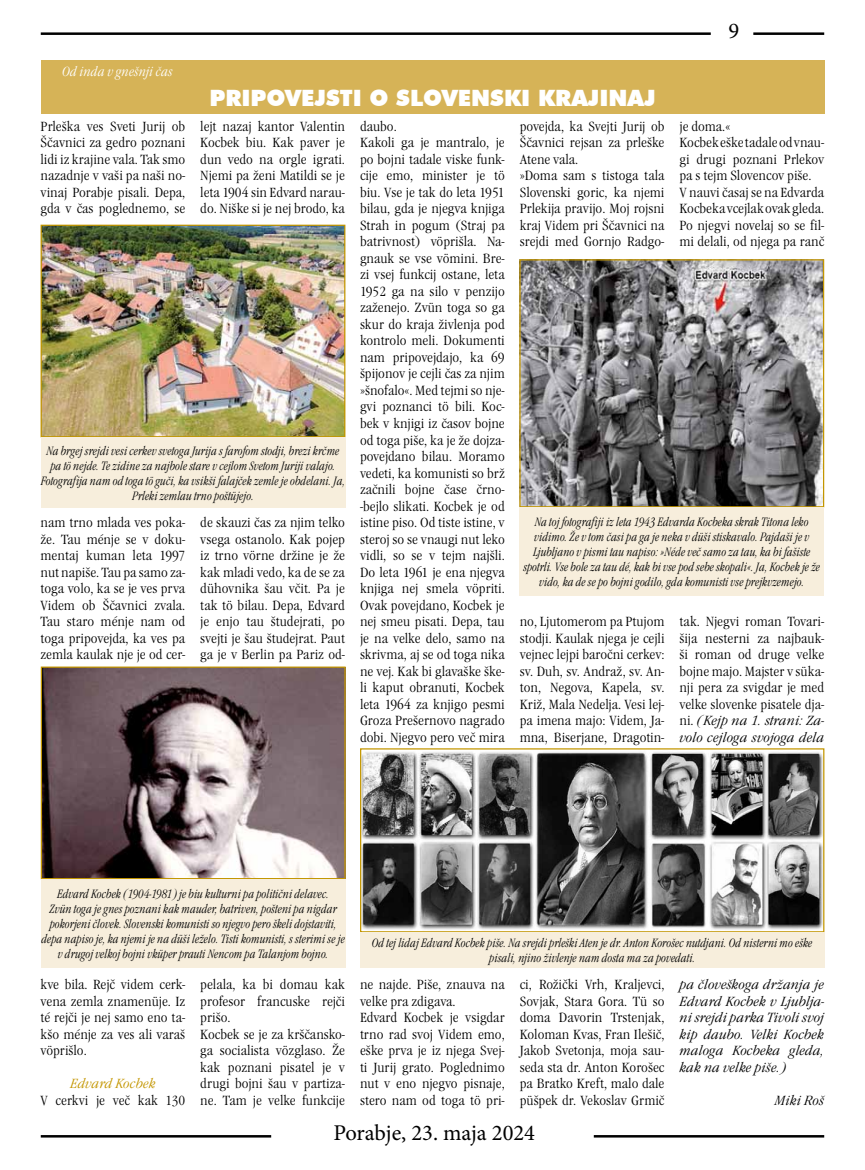
<style>
.page{position:relative;width:865px;height:1170px;background:#fff}
.page>*{position:absolute;margin:0;border:0;box-sizing:border-box;transform-origin:0 0}
.t1{font:900 22.5px "Futura BT";color:#fff}
.t2{font:22.5px "Minion Pro";color:#000}
.t3{font:13.75px/16.5px "Garamond Itc TEE Ligh Cond";color:#000;text-align:justify;scale:1.12 1}
.t4{font:13.75px/16.5px "Garamond Itc TEE Ligh Cond Ital";color:#000;scale:1.12 1}
.t5{font:13.75px "Garamond Itc TEE Ligh Cond Ital";color:#fff}
.t6{font:13.75px "Garamond Itc TEE Ligh Cond Ital";color:#c39600;scale:1.12 1}
.t7{font:12.5px/15px "Garamond Itc TEE Ligh Cond Ital";color:#000;text-align:center;scale:.92 1}
.s1{font-family:"Garamond Itc TEE Ligh Cond"}
</style>
<div class="page">
<hr style="left:753px;top:32px;width:71px;height:3px;background:#000">
<hr style="left:41px;top:32px;width:669px;height:3px;background:#000">
<hr style="left:41px;top:1134px;width:230px;height:3px;background:#000">
<hr style="left:594px;top:1134px;width:230px;height:3px;background:#000">
<div style="left:41px;top:60px;width:783px;height:53px;background:#d6b357"></div>
<img style="left:43px;top:668px;width:300px;height:209px">
<div style="left:41px;top:666px;width:304px;height:213px;border:1px solid #c39600"></div>
<div style="left:41px;top:879px;width:304px;height:88px;background:#f7eedc"></div>
<img style="left:43px;top:227px;width:300px;height:208px">
<div style="left:41px;top:225px;width:304px;height:212px;border:1px solid #c39600"></div>
<div style="left:41px;top:437px;width:304px;height:71px;background:#f7eedc"></div>
<img style="left:521px;top:261px;width:301px;height:244px">
<div style="left:519px;top:259px;width:305px;height:248px;border:1px solid #c39600"></div>
<div style="left:519px;top:507px;width:305px;height:89px;background:#f7eedc"></div>
<img style="left:362px;top:752px;width:460px;height:178px">
<div style="left:360px;top:748px;width:464px;height:184px;border:1px solid #c39600"></div>
<div style="left:360px;top:932px;width:464px;height:35px;background:#f7eedc"></div>
<p class="t5" style="left:62px;top:64px;width:112px">Od inda v gnešnji čas</p>
<h1 class="t1" style="left:209px;top:84px;width:447px">PRIPOVEJSTI O SLOVENSKI KRAJINAJ</h1>
<h1 class="t2" style="left:728px;top:15px;width:12px">9</h1>
<p class="t3" style="left:41px;top:118px;width:131px">Prleška ves Sveti Jurij ob Ščavnici za gedro poznani lidi iz krajine vala. Tak smo nazadnje v vaši pa naši no&shy;vinaj Porabje pisali. Depa, gda v čas poglednemo, se</p>
<p class="t3" style="left:200px;top:118px;width:131px">lejt nazaj kantor Valentin Kocbek biu. Kak paver je dun vedo na orgle igrati.<br>Njemi pa ženi Matildi se je leta 1904 sin Edvard narau&shy;do. Niške si je nej brodo, ka</p>
<p class="t7" style="left:41px;top:443px;width:332px">Na brgej srejdi vesi cerkev svetoga Jurija s farofom stodji, brezi krčme pa tö nejde. Te zidine za najbole stare v cejlom Svetom Juriji valajo.<br>Fotografija nam od toga tö guči, ka vsikši falajček zemle je obdelani. Ja, Prleki zemlau trno poštüjejo.</p>
<p class="t3" style="left:41px;top:514px;width:131px">nam trno mlada ves poka&shy;že. Tau ménje se v doku&shy;mentaj kuman leta 1997 nut napiše. Tau pa samo za&shy;toga volo, ka se je ves prva Videm ob Ščavnici zvala.<br>Tau staro ménje nam od toga pripovejda, ka ves pa zemla kaulak nje je od cer-</p>
<p class="t3" style="left:200px;top:514px;width:131px">de skauzi čas za njim telko vsega ostanolo. Kak pojep iz trno vörne držine je že kak mladi vedo, ka de se za dühovnika šau včit. Pa je tak tö bilau. Depa, Edvard je enjo tau študejrati, po svejti je šau študejrat. Paut ga je v Berlin pa Pariz od-</p>
<p class="t3" style="left:360px;top:118px;width:131px;text-align:left">daubo.<br>Kakoli ga je mantralo, je po bojni tadale viske funk&shy;cije emo, minister je tö biu. Vse je tak do leta 1951 bilau, gda je njegva knjiga<br>Strah in pogum (Straj pa batrivnost) vöprišla. Na&shy;gnauk se vse vömini. Bre&shy;zi vsej funkcij ostane, leta<br>1952 ga na silo v penzijo zaženejo. Zvün toga so ga skur do kraja živlenja pod kontrolo meli. Dokumenti nam pripovejdajo, ka 69 špijonov je cejli čas za njim »šnofalo«. Med tejmi so nje&shy;gvi poznanci tö bili. Koc&shy;bek v knjigi iz časov bojne od toga piše, ka je že dojza&shy;povejdano bilau. Moramo vedeti, ka komunisti so brž začnili bojne čase črno--bejlo slikati. Kocbek je od istine piso. Od tiste istine, v steroj so se vnaugi nut leko vidli, so se v tejm najšli.<br>Do leta 1961 je ena njegva knjiga nej smela vöpriti.<br>Ovak povejdano, Kocbek je nej smeu pisati. Depa, tau je na velke delo, samo na skrivma, aj se od toga nika ne vej. Kak bi glavaške ške&shy;li kaput obranuti, Kocbek leta 1964 za knjigo pesmi<br>Groza Prešernovo nagrado dobi. Njegvo pero več mira</p>
<p class="t3" style="left:520px;top:118px;width:131px;text-align:left">povejda, ka Svejti Jurij ob<br>Ščavnici rejsan za prleške<br>Atene vala.<br>»Doma sam s tistoga tala<br>Slovenski goric, ka njemi<br>Prlekija pravijo. Moj rojsni kraj Videm pri Ščavnici na srejdi med Gornjo Radgo-</p>
<p class="t3" style="left:679px;top:118px;width:131px;text-align:left">je doma.«<br>Kocbek eške tadale od vnau&shy;gi drugi poznani Prlekov pa s tejm Slovencov piše.<br>V nauvi časaj se na Edvarda<br>Kocbeka vcejlak ovak gleda.<br>Po njegvi novelaj so se fil&shy;mi delali, od njega pa ranč</p>
<p class="t7" style="left:523px;top:515px;width:324px">Na toj fotografiji iz leta 1943 Edvarda Kocbeka skrak Titona leko vidimo. Že v tom časi pa ga je neka v düši stiskavalo. Pajdaši je v Ljubljano v pismi tau napiso: »Néde več samo za tau, ka bi fašiste spotrli. Vse bole za tau dé, kak bi vse pod sebe skopali«. Ja, Kocbek je že vido, ka de se po bojni godilo, gda komunisti vse prejkvzemejo.</p>
<p class="t3" style="left:520px;top:613px;width:131px">no, Ljutomerom pa Ptujom stodji. Kaulak njega je cejli vejnec lejpi baročni cerkev: sv. Duh, sv. Andraž, sv. An&shy;ton, Negova, Kapela, sv.<br>Križ, Mala Nedelja. Vesi lej&shy;pa imena majo: Videm, Ja&shy;mna, Biserjane, Dragotin-</p>
<p class="t3" style="left:679px;top:613px;width:131px">tak. Njegvi roman Tovari&shy;šija nesterni za najbauk&shy;ši roman od druge velke bojne majo. Majster v süka&shy;nji pera za svigdar je med velke slovenke pisatele dja-</p>
<p class="t4" style="left:679px;top:712px;width:131px"><span class="s1">ni.</span> (Kejp na 1. strani: Za&shy;volo cejloga svojoga dela</p>
<p class="t7" style="left:41px;top:886px;width:331px">Edvard Kocbek (1904-1981) je biu kulturni pa politični delavec.<br>Zvün toga je gnes poznani kak mauder, batriven, pošteni pa nigdar pokorjeni človek. Slovenski komunisti so njegvo pero škeli dojstaviti, depa napiso je, ka njemi je na düši leželo. Tisti komunisti, s sterimi se je v drugoj velkoj bojni vküper prauti Nencom pa Talanjom bojno.</p>
<p class="t3" style="left:41px;top:976px;width:131px">kve bila. Rejč videm cerk&shy;vena zemla znamenüje. Iz té rejči je nej samo eno ta&shy;kšo ménje za ves ali varaš vöprišlo.</p>
<p class="t6" style="left:70px;top:1076px;width:78px">Edvard Kocbek</p>
<p class="t3" style="left:41px;top:1092px;width:131px">V cerkvi je več kak 130</p>
<p class="t3" style="left:200px;top:976px;width:131px;text-align:left">pelala, ka bi domau kak profesor francuske rejči prišo.<br>Kocbek se je za krščansko&shy;ga socialista vözglaso. Že kak poznani pisatel je v drugi bojni šau v partiza&shy;ne. Tam je velke funkcije</p>
<p class="t7" style="left:372px;top:935px;width:480px">Od tej lidaj Edvard Kocbek piše. Na srejdi prleški Aten je dr. Anton Korošec nutdjani. Od nisterni mo eške pisali, njino živlenje nam dosta ma za povedati.</p>
<p class="t3" style="left:360px;top:976px;width:131px;text-align:left">ne najde. Piše, znauva na velke pra zdigava.<br>Edvard Kocbek je vsigdar trno rad svoj Videm emo, eške prva je iz njega Svej&shy;ti Jurij grato. Poglednimo nut v eno njegvo pisnaje, stero nam od toga tö pri-</p>
<p class="t3" style="left:520px;top:976px;width:131px">ci, Rožički Vrh, Kraljevci, Sovjak, Stara Gora. Tü so doma Davorin Trstenjak, Koloman Kvas, Fran Ilešič, Jakob Svetonja, moja sau&shy;seda sta dr. Anton Korošec pa Bratko Kreft, malo dale püšpek dr. Vekoslav Grmič</p>
<p class="t4" style="left:679px;top:976px;width:131px;text-align:justify">pa človeškoga držanja je Edvard Kocbek v Ljublja&shy;ni srejdi parka Tivoli svoj kip daubo. Velki Kocbek maloga Kocbeka gleda, kak na velke piše.)</p>
<p class="t4" style="left:774px;top:1092px;width:46px">Miki Roš</p>
<h1 class="t2" style="left:333px;top:1117px;width:203px">Porabje, 23. maja 2024</h1>
</div>
